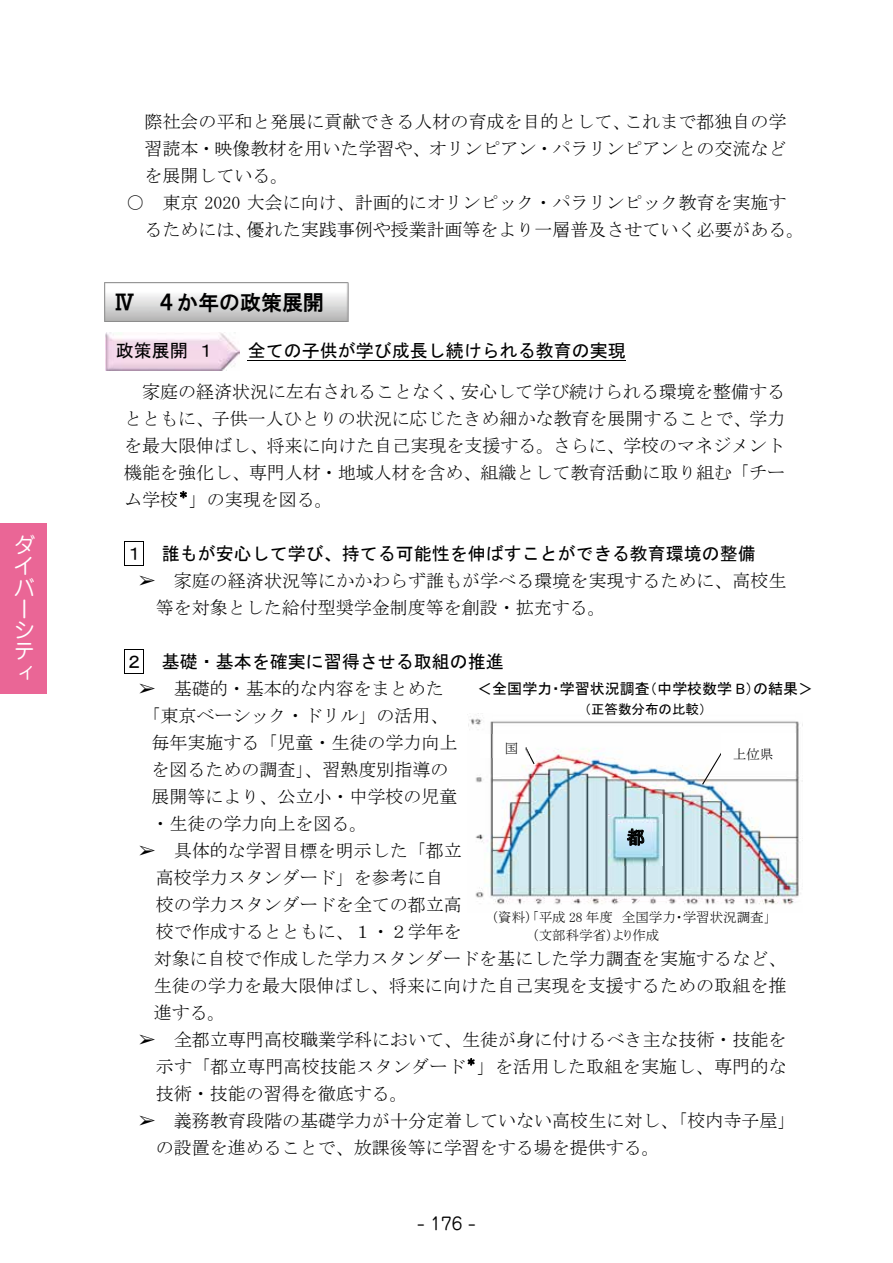
<style>
.page{position:relative;width:893px;height:1263px;background:#fff}
.page>*{position:absolute;margin:0;border:0;box-sizing:border-box;transform-origin:0 0}
.t1{font:21.3px/21.3px "Jun 201 Pro";color:#fff}
.t2{font:21px "HGS Gothic E";color:#000}
.t3{font:18px/27px "MS Mincho";color:#000}
.t4{font:18px "MS Gothic";color:#000}
.t5{font:16.95px "Jun 201 Pro";color:#000}
.t6{font:15px "MS P Gothic";color:#000}
.t7{font:13.5px/18px "MS P Mincho";color:#000}
.t8{font:13.5px "MS P Gothic";color:#000}
.t9{font:13.5px "MS Mincho";color:#000}
</style>
<div class="page">
<div style="left:0;top:524px;width:47px;height:170px;background:#ea6696"></div>
<svg style="left:180px;top:491px;width:7px;height:7px"></svg>
<svg style="left:124px;top:541px;width:20px;height:25px"></svg>
<svg style="left:124px;top:649px;width:20px;height:25px"></svg>
<svg style="left:468px;top:1058px;width:6px;height:7px"></svg>
<hr style="left:248px;top:360px;width:378px;height:1px;background:#000">
<img style="left:106px;top:333px;width:133px;height:37px">
<img style="left:104px;top:282px;width:245px;height:40px">
<img style="left:468px;top:716px;width:335px;height:189px">
<svg style="left:525px;top:746px;width:10px;height:18px"></svg>
<img style="left:481px;top:734px;width:49px;height:23px">
<svg style="left:702px;top:752px;width:20px;height:33px"></svg>
<div style="left:721px;top:733px;width:74px;height:38px;background:#fff"></div>
<img style="left:609px;top:814px;width:54px;height:51px">
<svg style="left:627px;top:828px;width:17px;height:17px"></svg>
<p class="t1" style="left:14px;top:532px;width:22px">ダイバーシティ</p>
<p class="t3" style="left:144px;top:108px;width:644px;text-align:justify">際社会の平和と発展に貢献できる人材の育成を目的として、これまで都独自の学習読本・映像教材を用いた学習や、オリンピアン・パラリンピアンとの交流などを展開している。</p>
<p class="t3" style="left:144px;top:189px;width:661px;text-indent:-18px">○ 東京 2020 大会に向け、計画的にオリンピック・パラリンピック教育を実施するためには、優れた実践事例や授業計画等をより一層普及させていく必要がある。</p>
<p class="t2" style="left:114px;top:291px;width:211px">Ⅳ ４か年の政策展開</p>
<p class="t4" style="left:116px;top:342px;width:100px">政策展開 １</p>
<p class="t4" style="left:248px;top:342px;width:380px">全ての子供が学び成長し続けられる教育の実現</p>
<p class="t3" style="left:124px;top:378px;width:662px;text-align:justify;text-indent:18px">家庭の経済状況に左右されることなく、安心して学び続けられる環境を整備するとともに、子供一人ひとりの状況に応じたきめ細かな教育を展開することで、学力を最大限伸ばし、将来に向けた自己実現を支援する。さらに、学校のマネジメント機能を強化し、専門人材・地域人材を含め、組織として教育活動に取り組む「チーム学校<sup>＊</sup>」の実現を図る。</p>
<p class="t4" style="left:125px;top:544px;width:632px">１ 誰もが安心して学び、持てる可能性を伸ばすことができる教育環境の整備</p>
<p class="t3" style="left:156px;top:567px;width:632px;text-indent:-18px">➢ 家庭の経済状況等にかかわらず誰もが学べる環境を実現するために、高校生等を対象とした給付型奨学金制度等を創設・拡充する。</p>
<p class="t4" style="left:125px;top:652px;width:380px">２ 基礎・基本を確実に習得させる取組の推進</p>
<p class="t3" style="left:138px;top:675px;width:307px">➢ 基礎的・基本的な内容をまとめた</p>
<p class="t3" style="left:142px;top:702px;width:307px">「東京ベーシック・ドリル」の活用、</p>
<p class="t3" style="left:151px;top:729px;width:307px">毎年実施する「児童・生徒の学力向上</p>
<p class="t3" style="left:151px;top:756px;width:298px">を図るための調査」、習熟度別指導の</p>
<p class="t3" style="left:151px;top:783px;width:307px">展開等により、公立小・中学校の児童</p>
<p class="t3" style="left:151px;top:810px;width:217px">・生徒の学力向上を図る。</p>
<p class="t3" style="left:154px;top:837px;width:634px;text-indent:-16px">➢ 具体的な学習目標を明示した「都立<br>高校学力スタンダード」を参考に自<br>校の学力スタンダードを全ての都立高<br>校で作成するとともに、１・２学年を<br>対象に自校で作成した学力スタンダードを基にした学力調査を実施するなど、生徒の学力を最大限伸ばし、将来に向けた自己実現を支援するための取組を推進する。</p>
<p class="t3" style="left:156px;top:1026px;width:632px;text-align:justify;text-indent:-18px">➢ 全都立専門高校職業学科において、生徒が身に付けるべき主な技術・技能を示す「都立専門高校技能スタンダード<sup>＊</sup>」を活用した取組を実施し、専門的な技術・技能の習得を徹底する。</p>
<p class="t3" style="left:156px;top:1107px;width:641px;text-indent:-18px">➢ 義務教育段階の基礎学力が十分定着していない高校生に対し、「校内寺子屋」の設置を進めることで、放課後等に学習をする場を提供する。</p>
<p class="t6" style="left:477px;top:681px;width:337px">＜全国学力・学習状況調査（中学校数学 B）の結果＞</p>
<p class="t8" style="left:584px;top:702px;width:123px">（正答数分布の比較）</p>
<p class="t9" style="left:505px;top:741px;width:15px">国</p>
<p class="t9" style="left:733px;top:747px;width:42px">上位県</p>
<p class="t4" style="left:627px;top:828px;width:19px">都</p>
<p class="t7" style="left:532px;top:908px;width:240px;text-indent:-40px">（資料）「平成 28 年度 全国学力・学習状況調査」（文部科学省）より作成</p>
<p class="t5" style="left:417px;top:1210px;width:60px">- 176 -</p>
</div>
